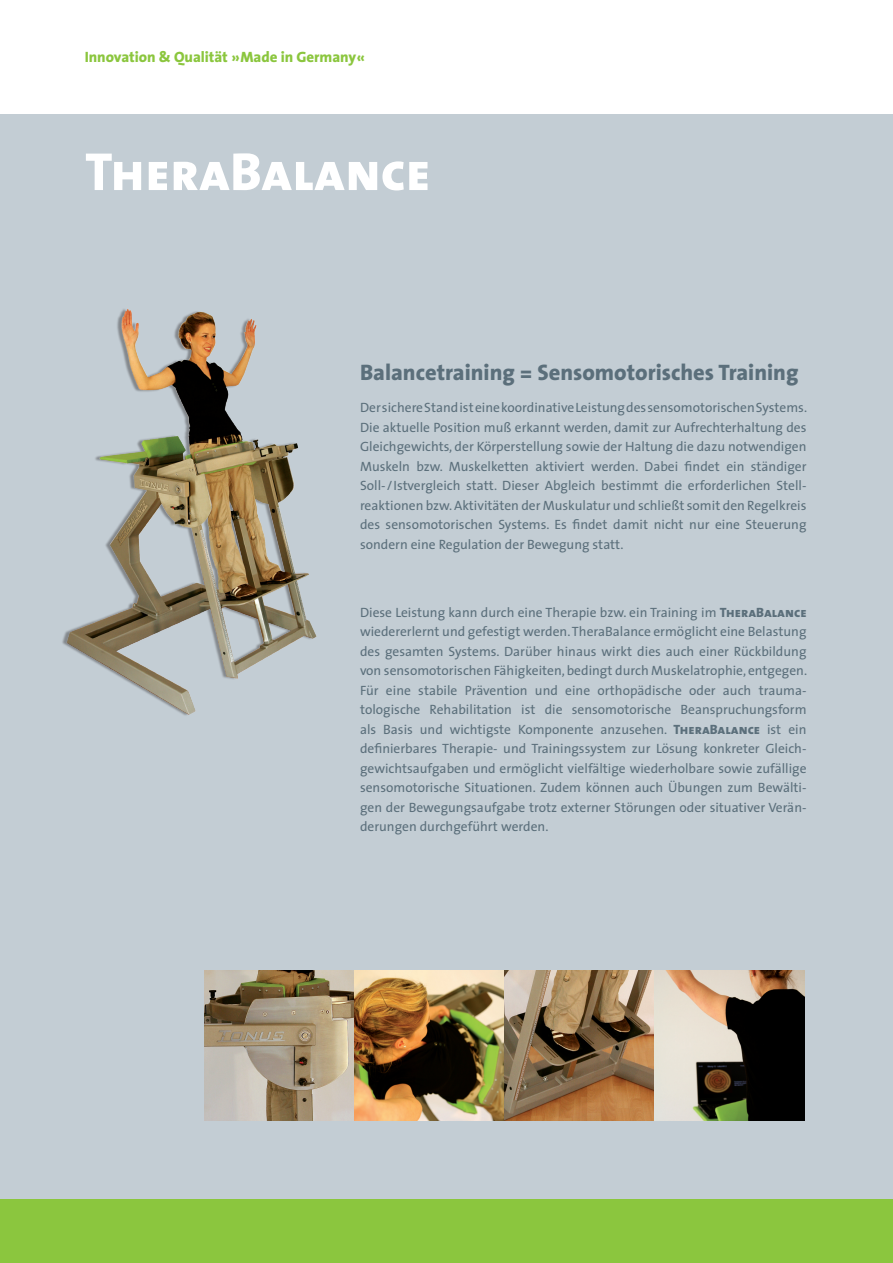
<style>
.page{position:relative;width:893px;height:1263px;background:#fff}
.page>*{position:absolute;margin:0;border:0;box-sizing:border-box;transform-origin:0 0}
.t1{font:54px "The Sans Extra Bold Caps";color:#fff}
.t2{font:800 22.5px "The Sans";color:#5b6f7b}
.t3{font:800 15px "The Sans";color:#8bc63e}
.t4{font:13.5px/19.5px "The Sans";color:#5b6f7b;text-align:justify}
.s1{font-family:"The Sans Extra Bold Caps"}
</style>
<div class="page">
<div style="left:0;top:115px;width:893px;height:1148px;background:#c3cdd4"></div>
<img style="left:62px;top:309px;width:255px;height:407px">
<div style="left:0;top:1199px;width:893px;height:64px;background:#8bc63e"></div>
<img style="left:204px;top:970px;width:150px;height:150px">
<img style="left:354px;top:970px;width:150px;height:150px">
<svg style="left:504px;top:970px;width:151px;height:150px;background:#947553"></svg>
<svg style="left:655px;top:970px;width:150px;height:150px;background:#7a7164"></svg>
<p class="t3" style="left:85px;top:44px;width:282px">Innovation &amp; Qualität »Made in Germany«</p>
<h1 class="t1" style="left:85px;top:126px;width:347px">TheraBalance</h1>
<h2 class="t2" style="left:360px;top:354px;width:440px">Balancetraining = Sensomotorisches Training</h2>
<p class="t4" style="left:360px;top:397px;width:449px">Der sichere Stand ist eine koordinative Leistung des sensomotorischen Systems.<br>Die aktuelle Position muß erkannt werden, damit zur Aufrechterhaltung des Gleichgewichts, der Körperstellung sowie der Haltung die dazu notwendigen Muskeln bzw. Muskelketten aktiviert werden. Dabei findet ein ständiger Soll-/Istvergleich statt. Dieser Abgleich bestimmt die erforderlichen Stell&shy;reaktionen bzw. Aktivitäten der Muskulatur und schließt somit den Regelkreis des sensomotorischen Systems. Es findet damit nicht nur eine Steuerung sondern eine Regulation der Bewegung statt.</p>
<p class="t4" style="left:360px;top:602px;width:449px">Diese Leistung kann durch eine Therapie bzw. ein Training im <span class="s1">TheraBalance </span>wiedererlernt und gefestigt werden. TheraBalance ermöglicht eine Belastung des gesamten Systems. Darüber hinaus wirkt dies auch einer Rückbildung von sensomotorischen Fähigkeiten, bedingt durch Muskelatrophie, entgegen.<br>Für eine stabile Prävention und eine orthopädische oder auch trauma&shy;tologische Rehabilitation ist die sensomotorische Beanspruchungsform als Basis und wichtigste Komponente anzusehen. <span class="s1">TheraBalance</span> ist ein definierbares Therapie- und Trainingssystem zur Lösung konkreter Gleich&shy;gewichtsaufgaben und ermöglicht vielfältige wiederholbare sowie zufällige sensomotorische Situationen. Zudem können auch Übungen zum Bewälti&shy;gen der Bewegungsaufgabe trotz externer Störungen oder situativer Verän&shy;derungen durchgeführt werden.</p>
</div>
